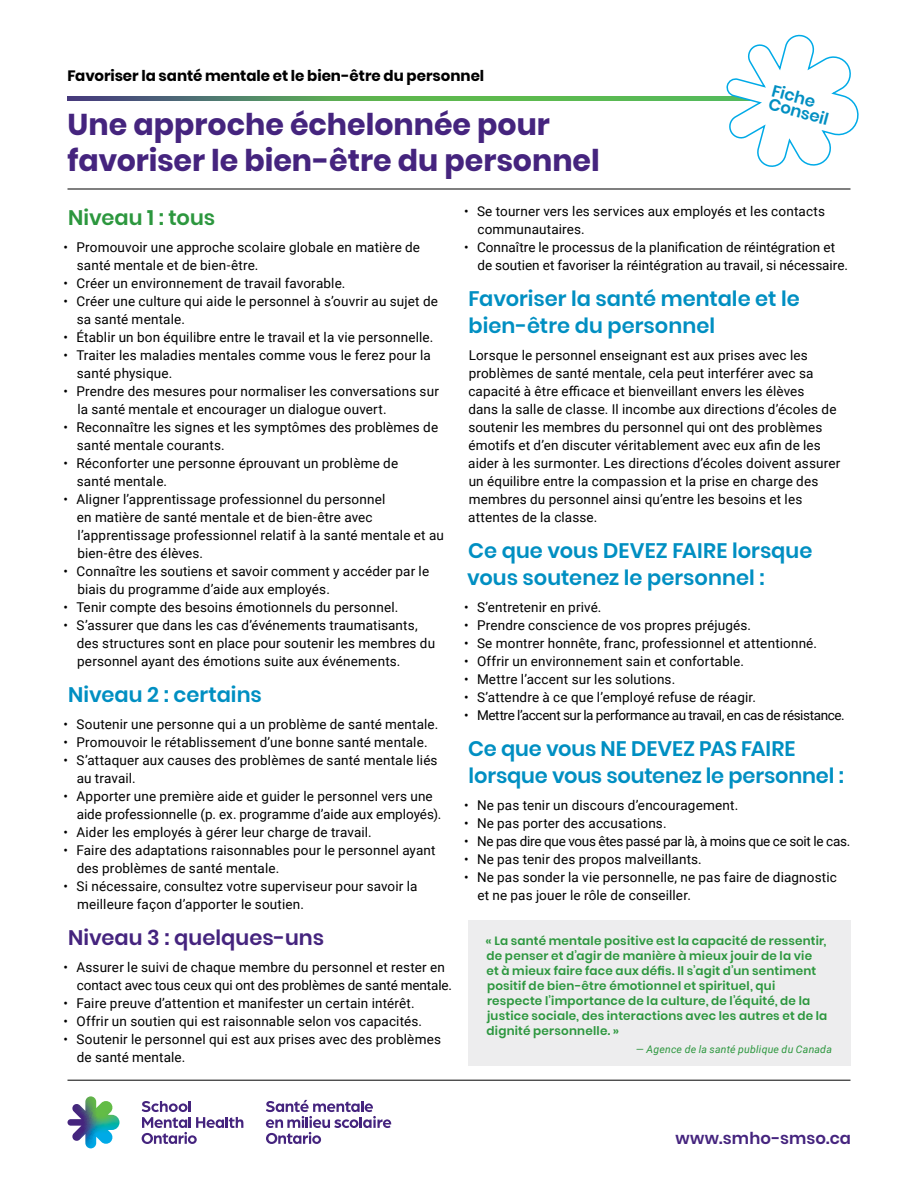
<style>
.page{position:relative;width:918px;height:1188px;background:#fff}
.page>*{position:absolute;margin:0;border:0;box-sizing:border-box;transform-origin:0 0}
.t1{font:700 30px/36px "Poppins";color:#45247e}
.t2{font:600 21px/27px "Poppins";color:#008fc2}
.t3{font:600 21px "Poppins";letter-spacing:.005em;color:#45247e}
.t4{font:600 21px "Poppins";color:#2c973e}
.ToC_-_Secondary{font:600 16.5px "Poppins";letter-spacing:.005em;color:#45247e}
.Appendix_Title{font:600 16.5px "Poppins";color:#008fc2}
.Appendix_Title-2{font:700 15px "Poppins";color:#000}
.Text_bullet{font:13.5px/18px "Roboto";letter-spacing:.01em;color:#000}
.Text{font:13.5px/18px "Roboto";letter-spacing:.01em;color:#000}
.Text_bullet-2{font:13.5px "Roboto";letter-spacing:-.025em;color:#000}
.Text_bullet-3{font:13.5px "Roboto";letter-spacing:-.02em;color:#000}
.Text-2{font:600 12px/15px "Poppins";letter-spacing:.02em;color:#2c973e}
.Text-3{font:italic 10.5px "Roboto";letter-spacing:.02em;color:#2c973e}
</style>
<div class="page">
<svg style="left:68px;top:96px;width:656px;height:4px;background:#569c5d"></svg>
<svg style="left:724px;top:34px;width:135px;height:133px"></svg>
<hr style="left:68px;top:189px;width:782px;height:1px;background:#000">
<div style="left:468px;top:920px;width:382px;height:146px;background:#ededee"></div>
<hr style="left:68px;top:1080px;width:782px;height:1px;background:#000">
<svg style="left:67px;top:1096px;width:53px;height:52px"></svg>
<svg style="left:266px;top:1100px;width:125px;height:44px"></svg>
<svg style="left:142px;top:1101px;width:101px;height:43px"></svg>
<p class="Appendix_Title-2" style="left:68px;top:67px;width:418px">Favoriser la santé mentale et le bien-être du personnel</p>
<p class="Appendix_Title" style="left:775px;top:81px;width:46px;rotate:15deg">Fiche</p>
<p class="Appendix_Title" style="left:771px;top:94px;width:63px;rotate:15deg">Conseil</p>
<p class="t1" style="left:68px;top:107px;width:534px">Une approche échelonnée pour favoriser le bien-être du personnel</p>
<h2 class="t4" style="left:68px;top:205px;width:149px">Niveau 1 : tous</h2>
<p class="Text_bullet" style="left:77px;top:238px;width:345px;text-indent:-13px">• Promouvoir une approche scolaire globale en matière de santé mentale et de bien-être.</p>
<p class="Text_bullet" style="left:64px;top:274px;width:283px">• Créer un environnement de travail favorable.</p>
<p class="Text_bullet" style="left:77px;top:292px;width:363px;text-indent:-13px">• Créer une culture qui aide le personnel à s’ouvrir au sujet de sa santé mentale.</p>
<p class="Text_bullet" style="left:64px;top:328px;width:371px">• Établir un bon équilibre entre le travail et la vie personnelle.</p>
<p class="Text_bullet" style="left:77px;top:346px;width:355px;text-indent:-13px">• Traiter les maladies mentales comme vous le ferez pour la santé physique.</p>
<p class="Text_bullet" style="left:77px;top:382px;width:363px;text-indent:-14px">• Prendre des mesures pour normaliser les conversations sur la santé mentale et encourager un dialogue ouvert.</p>
<p class="Text_bullet" style="left:77px;top:418px;width:363px;text-indent:-13px">• Reconnaître les signes et les symptômes des problèmes de santé mentale courants.</p>
<p class="Text_bullet" style="left:77px;top:454px;width:323px;text-indent:-13px">• Réconforter une personne éprouvant un problème de santé mentale.</p>
<p class="Text_bullet" style="left:77px;top:490px;width:369px;text-indent:-13px">• Aligner l’apprentissage professionnel du personnel<br>en matière de santé mentale et de bien-être avec l’apprentissage professionnel relatif à la santé mentale et au bien-être des élèves.</p>
<p class="Text_bullet" style="left:77px;top:562px;width:353px;text-indent:-14px">• Connaître les soutiens et savoir comment y accéder par le biais du programme d’aide aux employés.</p>
<p class="Text_bullet" style="left:64px;top:598px;width:336px">• Tenir compte des besoins émotionnels du personnel.</p>
<p class="Text_bullet" style="left:77px;top:616px;width:360px;text-indent:-13px">• S’assurer que dans les cas d’événements traumatisants, des structures sont en place pour soutenir les membres du personnel ayant des émotions suite aux événements.</p>
<h2 class="t2" style="left:68px;top:681px;width:195px">Niveau 2 : certains</h2>
<p class="Text_bullet" style="left:64px;top:715px;width:376px">• Soutenir une personne qui a un problème de santé mentale.</p>
<p class="Text_bullet" style="left:64px;top:733px;width:365px">• Promouvoir le rétablissement d’une bonne santé mentale.</p>
<p class="Text_bullet" style="left:77px;top:751px;width:362px;text-indent:-13px">• S’attaquer aux causes des problèmes de santé mentale liés au travail.</p>
<p class="Text_bullet" style="left:77px;top:787px;width:366px;text-indent:-13px">• Apporter une première aide et guider le personnel vers une aide professionnelle (p. ex. programme d’aide aux employés).</p>
<p class="Text_bullet" style="left:64px;top:823px;width:310px">• Aider les employés à gérer leur charge de travail.</p>
<p class="Text_bullet" style="left:77px;top:841px;width:360px;text-indent:-13px">• Faire des adaptations raisonnables pour le personnel ayant des problèmes de santé mentale.</p>
<p class="Text_bullet" style="left:77px;top:877px;width:342px;text-indent:-14px">• Si nécessaire, consultez votre superviseur pour savoir la meilleure façon d’apporter le soutien.</p>
<h2 class="t3" style="left:68px;top:925px;width:257px">Niveau 3 : quelques-uns</h2>
<p class="Text_bullet" style="left:77px;top:958px;width:377px;text-indent:-13px">• Assurer le suivi de chaque membre du personnel et rester en contact avec tous ceux qui ont des problèmes de santé mentale.</p>
<p class="Text_bullet" style="left:64px;top:994px;width:353px">• Faire preuve d’attention et manifester un certain intérêt.</p>
<p class="Text_bullet" style="left:64px;top:1012px;width:360px">• Offrir un soutien qui est raisonnable selon vos capacités.</p>
<p class="Text_bullet" style="left:77px;top:1030px;width:366px;text-indent:-13px">• Soutenir le personnel qui est aux prises avec des problèmes de santé mentale.</p>
<p class="Text_bullet" style="left:477px;top:202px;width:349px;text-indent:-13px">• Se tourner vers les services aux employés et les contacts communautaires.</p>
<p class="Text_bullet" style="left:477px;top:238px;width:372px;text-indent:-13px">• Connaître le processus de la planification de réintégration et de soutien et favoriser la réintégration au travail, si nécessaire.</p>
<h2 class="t2" style="left:469px;top:285px;width:333px">Favoriser la santé mentale et le bien-être du personnel</h2>
<p class="Text" style="left:468px;top:346px;width:374px">Lorsque le personnel enseignant est aux prises avec les problèmes de santé mentale, cela peut interférer avec sa capacité à être efficace et bienveillant envers les élèves<br>dans la salle de classe. Il incombe aux directions d’écoles de soutenir les membres du personnel qui ont des problèmes émotifs et d’en discuter véritablement avec eux afin de les aider à les surmonter. Les directions d’écoles doivent assurer un équilibre entre la compassion et la prise en charge des membres du personnel ainsi qu’entre les besoins et les attentes de la classe.</p>
<h2 class="t2" style="left:467px;top:537px;width:347px">Ce que vous DEVEZ FAIRE lorsque vous soutenez le personnel :</h2>
<p class="Text_bullet" style="left:464px;top:598px;width:139px">• S’entretenir en privé.</p>
<p class="Text_bullet" style="left:464px;top:616px;width:289px">• Prendre conscience de vos propres préjugés.</p>
<p class="Text_bullet" style="left:464px;top:634px;width:355px">• Se montrer honnête, franc, professionnel et attentionné.</p>
<p class="Text_bullet" style="left:464px;top:652px;width:281px">• Offrir un environnement sain et confortable.</p>
<p class="Text_bullet" style="left:464px;top:670px;width:213px">• Mettre l’accent sur les solutions.</p>
<p class="Text_bullet" style="left:464px;top:688px;width:293px">• S’attendre à ce que l’employé refuse de réagir.</p>
<p class="Text_bullet-2" style="left:464px;top:706px;width:382px">• Mettre l’accent sur la performance au travail, en cas de résistance.</p>
<h2 class="t2" style="left:468px;top:735px;width:377px">Ce que vous NE DEVEZ PAS FAIRE lorsque vous soutenez le personnel :</h2>
<p class="Text_bullet" style="left:464px;top:796px;width:276px">• Ne pas tenir un discours d’encouragement.</p>
<p class="Text_bullet" style="left:464px;top:814px;width:204px">• Ne pas porter des accusations.</p>
<p class="Text_bullet-3" style="left:464px;top:832px;width:388px">• Ne pas dire que vous êtes passé par là, à moins que ce soit le cas.</p>
<p class="Text_bullet" style="left:464px;top:850px;width:239px">• Ne pas tenir des propos malveillants.</p>
<p class="Text_bullet" style="left:477px;top:868px;width:361px;text-indent:-13px">• Ne pas sonder la vie personnelle, ne pas faire de diagnostic et ne pas jouer le rôle de conseiller.</p>
<p class="Text-2" style="left:486px;top:933px;width:343px">« La santé mentale positive est la capacité de ressentir, de penser et d’agir de manière à mieux jouir de la vie<br>et à mieux faire face aux défis. Il s’agit d’un sentiment positif de bien-être émotionnel et spirituel, qui respecte l’importance de la culture, de l’équité, de la justice sociale, des interactions avec les autres et de la dignité personnelle. »</p>
<p class="Text-3" style="left:636px;top:1042px;width:197px">— Agence de la santé publique du Canada</p>
<p class="ToC_-_Secondary" style="left:675px;top:1128px;width:177px">www.smho-smso.ca</p>
</div>
